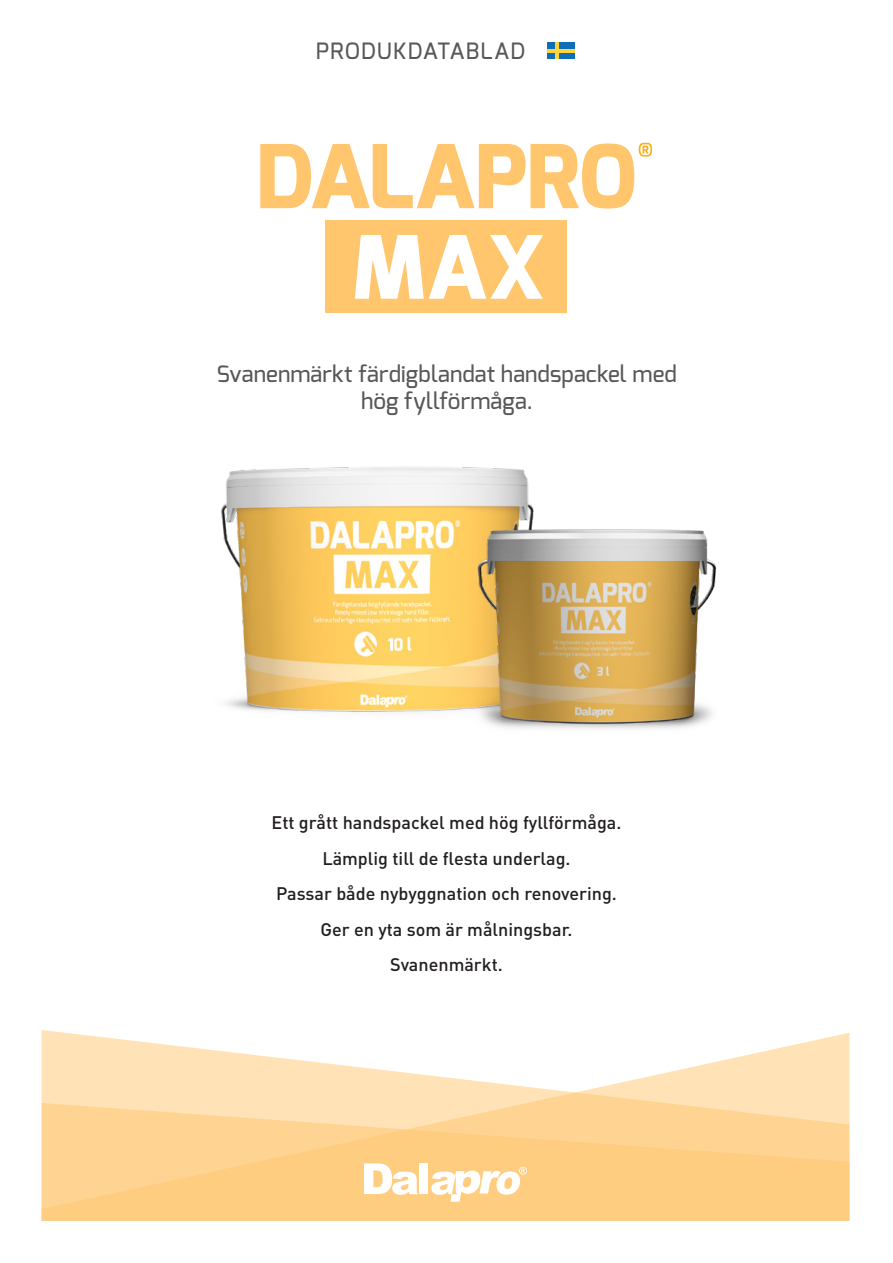
<style>
.page{position:relative;width:893px;height:1263px;background:#fff}
.page>*{position:absolute;margin:0;border:0;box-sizing:border-box;transform-origin:0 0}
.t1{font:800 87.15px "Exo";color:#fff}
.t2{font:500 22.5px/27px "Exo";letter-spacing:.005em;color:#57585a;text-align:center}
.t3{font:500 22.5px "Exo";letter-spacing:.05em;color:#57585a}
.t4{font:500 18px "DIN Pro";color:#231f20}
</style>
<div class="page">
<svg style="left:42px;top:1030px;width:807px;height:73px;fill:#ffe2b6"></svg>
<svg style="left:42px;top:1103px;width:807px;height:118px;background:#ffd18c"></svg>
<svg style="left:364px;top:1163px;width:54px;height:32px"></svg>
<div style="left:420px;top:1164px;width:8px;height:30px;background:#fff"></div>
<svg style="left:431px;top:1167px;width:96px;height:35px"></svg>
<img style="left:221px;top:467px;width:313px;height:245px">
<div style="left:547px;top:43px;width:27px;height:16px;background:#0f6eb8"></div>
<hr style="left:555px;top:43px;width:4px;height:16px;background:#ffd53e">
<hr style="left:547px;top:49px;width:27px;height:4px;background:#ffd53e">
<div style="left:325px;top:220px;width:242px;height:93px;background:#ffc66e"></div>
<svg style="left:260px;top:143px;width:392px;height:66px"></svg>
<img style="left:470px;top:515px;width:247px;height:214px">
<p class="t3" style="left:316px;top:37px;width:211px">PRODUKDATABLAD</p>
<p class="t1" style="left:352px;top:211px;width:195px">MAX</p>
<p class="t2" style="left:217px;top:360px;width:462px">Svanenmärkt färdigblandat handspackel med hög fyllförmåga.</p>
<p class="t4" style="left:271px;top:810px;width:352px">Ett grått handspackel med hög fyllförmåga.</p>
<p class="t4" style="left:322px;top:846px;width:250px">Lämplig till de flesta underlag.</p>
<p class="t4" style="left:276px;top:881px;width:342px">Passar både nybyggnation och renovering.</p>
<p class="t4" style="left:320px;top:917px;width:253px">Ger en yta som är målningsbar.</p>
<p class="t4" style="left:390px;top:952px;width:114px">Svanenmärkt.</p>
</div>
